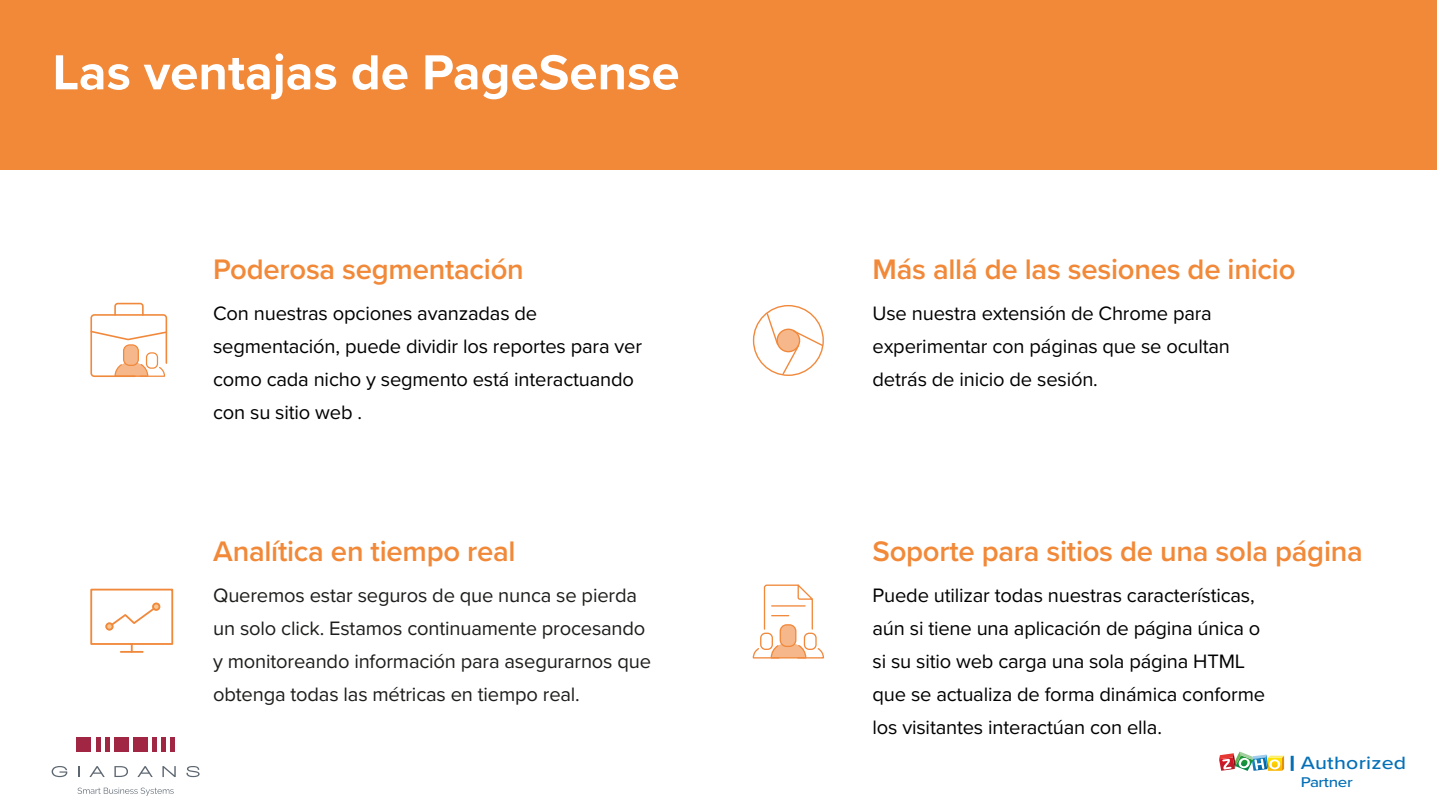
<style>
.page{position:relative;width:1437px;height:810px;background:#fff}
.page>*{position:absolute;margin:0;border:0;box-sizing:border-box;transform-origin:0 0}
.t1{font:700 51px "Proxima Nova";color:#fff}
.t2{font:600 29.25px "Proxima Nova";letter-spacing:-.01em;color:#f18939}
.t3{font:20.1px/33px "Proxima Nova";letter-spacing:-.01em;color:#000}
.t4{font:20.1px/33px "Proxima Nova";letter-spacing:-.01em;color:#1d1d1b}
.t5{font:500 18.45px "Proxima Nova";letter-spacing:.01em;color:#0570b7;scale:1.16 1}
.t6{font:500 14.7px "Proxima Nova";letter-spacing:-.02em;color:#0570b7;scale:1.16 1}
</style>
<div class="page">
<div style="left:0;top:0;width:1436px;height:170px;background:#f18939"></div>
<svg style="left:90px;top:588px;width:84px;height:65px"></svg>
<div style="left:152px;top:603px;width:8px;height:8px;border:2px solid #f1893c;border-radius:50%"></div>
<div style="left:105px;top:622px;width:9px;height:9px;border:2px solid #f1893c;border-radius:50%"></div>
<svg style="left:765px;top:312px;width:59px;height:64px"></svg>
<svg style="left:763px;top:584px;width:50px;height:46px"></svg>
<div style="left:780px;top:625px;width:15px;height:21px;background:#f6b88a;border-radius:6px"></div>
<div style="left:803px;top:633px;width:13px;height:17px;border:1px solid #f1893c;border-radius:5px"></div>
<div style="left:760px;top:633px;width:13px;height:17px;border:1px solid #f1893c;border-radius:5px"></div>
<div style="left:779px;top:624px;width:17px;height:23px;border:1px solid #f1893c;border-radius:6px"></div>
<svg style="left:752px;top:639px;width:72px;height:20px"></svg>
<svg style="left:90px;top:302px;width:78px;height:75px"></svg>
<svg style="left:52px;top:766px;width:15px;height:11px"></svg>
<svg style="left:78px;top:766px;width:2px;height:11px"></svg>
<svg style="left:89px;top:766px;width:16px;height:11px"></svg>
<svg style="left:114px;top:766px;width:14px;height:11px"></svg>
<svg style="left:137px;top:766px;width:16px;height:11px"></svg>
<svg style="left:162px;top:766px;width:14px;height:11px"></svg>
<svg style="left:186px;top:766px;width:13px;height:11px"></svg>
<div style="left:77px;top:737px;width:14px;height:15px;background:#a12644"></div>
<div style="left:114px;top:737px;width:14px;height:15px;background:#a12644"></div>
<div style="left:133px;top:737px;width:15px;height:15px;background:#a12644"></div>
<hr style="left:96px;top:737px;width:4px;height:15px;background:#a12644">
<hr style="left:105px;top:737px;width:4px;height:15px;background:#a12644">
<hr style="left:153px;top:737px;width:4px;height:15px;background:#a12644">
<div style="left:161px;top:737px;width:5px;height:15px;background:#a12644"></div>
<hr style="left:170px;top:737px;width:4px;height:15px;background:#a12644">
<svg style="left:77px;top:788px;width:97px;height:8px"></svg>
<svg style="left:1219px;top:752px;width:65px;height:19px"></svg>
<hr style="left:1290px;top:756px;width:3px;height:15px;background:#0570b7">
<h1 class="t1" style="left:52px;top:34px;width:628px">Las ventajas de PageSense</h1>
<h2 class="t2" style="left:213px;top:248px;width:312px">Poderosa segmentación</h2>
<p class="t3" style="left:213px;top:296px;width:430px">Con nuestras opciones avanzadas de segmentación, puede dividir los reportes para ver como cada nicho y segmento está interactuando con su sitio web .</p>
<h2 class="t2" style="left:213px;top:530px;width:304px">Analítica en tiempo real</h2>
<p class="t4" style="left:213px;top:578px;width:439px">Queremos estar seguros de que nunca se pierda un solo click. Estamos continuamente procesando y monitoreando información para asegurarnos que obtenga todas las métricas en tiempo real.</p>
<h2 class="t2" style="left:872px;top:248px;width:424px">Más allá de las sesiones de inicio</h2>
<p class="t3" style="left:872px;top:296px;width:359px">Use nuestra extensión de Chrome para experimentar con páginas que se ocultan detrás de inicio de sesión.</p>
<h2 class="t2" style="left:872px;top:530px;width:492px">Soporte para sitios de una sola página</h2>
<p class="t3" style="left:872px;top:578px;width:394px">Puede utilizar todas nuestras características, aún si tiene una aplicación de página única o si su sitio web carga una sola página HTML que se actualiza de forma dinámica conforme los visitantes interactúan con ella.</p>
<p class="t5" style="left:1300px;top:749px;width:92px">Authorized</p>
<p class="t6" style="left:1300px;top:771px;width:46px">Partner</p>
</div>
